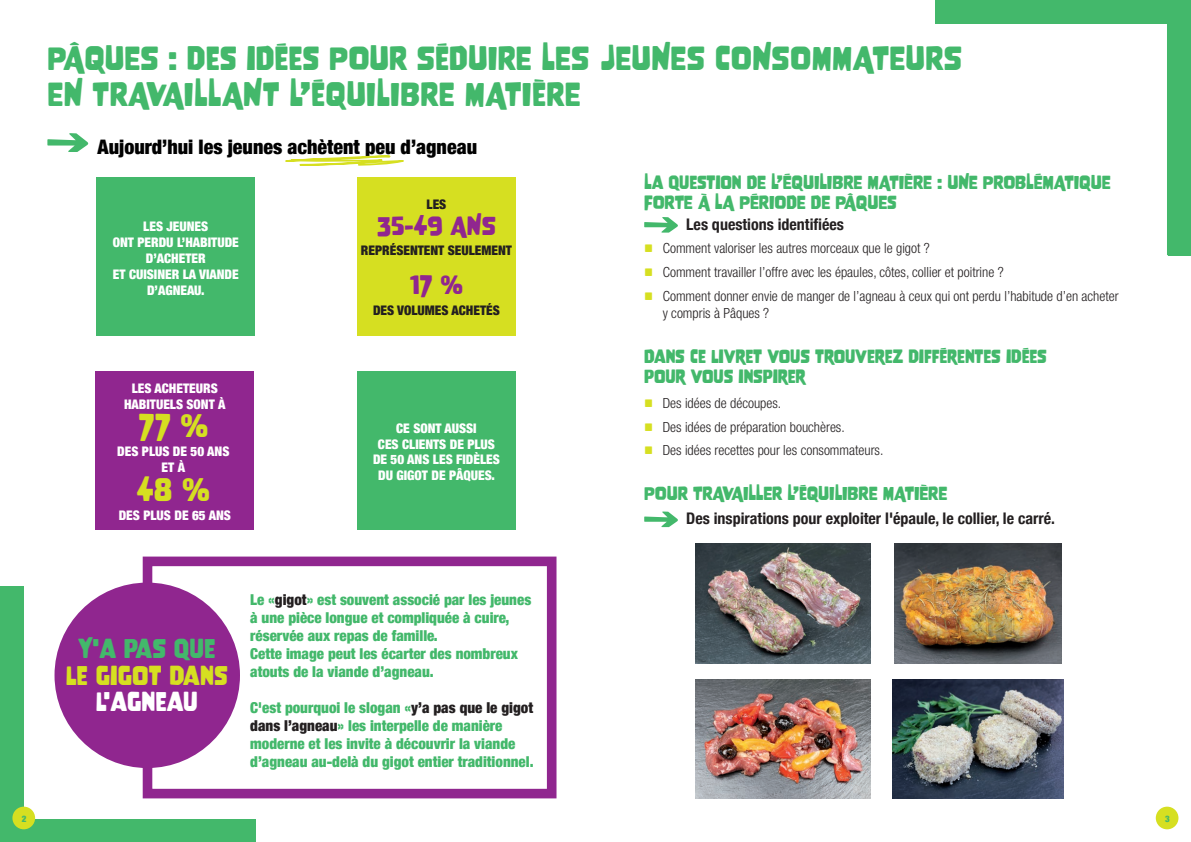
<style>
.page{position:relative;width:1191px;height:842px;background:#fff}
.page>*{position:absolute;margin:0;border:0;box-sizing:border-box;transform-origin:0 0}
.t1{font:30px/36px "Nove";letter-spacing:.01em;color:#43b86b}
.t2{font:28.7px "Nove";color:#d6df21}
.t3{font:24.2px "Nove";color:#d6df21}
.t4{font:24.2px "Nove";color:#43b86b}
.t5{font:24.2px "Nove";color:#fff}
.t6{font:23.3px "Nove";color:#90268f}
.t7{font:900 condensed 20px "Helvetica Neue";color:#010101}
.t8{font:17px/20px "Nove";letter-spacing:-.01em;color:#43b86b}
.t9{font:700 condensed 16px "Helvetica Neue";color:#231f20}
.t10{font:900 condensed 15px/18px "Helvetica Neue";color:#43b86b}
.t11{font:300 condensed 14px/17.6px "Helvetica Neue";color:#231f20}
.t12{font:900 condensed 13.2px/15.8px "Helvetica Neue";color:#fff;text-align:center}
.t13{font:900 condensed 13.2px "Helvetica Neue";color:#231f20}
.t14{font:900 condensed 9px "Helvetica Neue";color:#43b86b}
.s1{color:#231f20}
.s2{font-family:"Nove";font-weight:400;font-stretch:normal;font-size:30px;color:#d6df21}
</style>
<div class="page">
<div style="left:0;top:586px;width:256px;height:256px;background:#43b86b"></div>
<div style="left:24px;top:24px;width:1143px;height:794px;background:#fff"></div>
<div style="left:12px;top:807px;width:23px;height:22px;background:#d6df21;border-radius:50%"></div>
<div style="left:1155px;top:807px;width:23px;height:22px;background:#d6df21;border-radius:50%"></div>
<svg style="left:935px;top:0;width:256px;height:256px"></svg>
<div style="left:357px;top:177px;width:158px;height:159px;background:#d6df21"></div>
<div style="left:96px;top:177px;width:159px;height:159px;background:#43b86b"></div>
<svg style="left:47px;top:133px;width:41px;height:19px"></svg>
<svg style="left:285px;top:155px;width:119px;height:11px"></svg>
<div style="left:143px;top:557px;width:413px;height:241px;border:10px solid #90268f"></div>
<div style="left:55px;top:583px;width:185px;height:185px;background:#90268f;border-radius:50%"></div>
<div style="left:95px;top:371px;width:159px;height:158px;background:#90268f"></div>
<div style="left:357px;top:371px;width:159px;height:158px;background:#43b86b"></div>
<svg style="left:644px;top:511px;width:34px;height:16px"></svg>
<svg style="left:644px;top:217px;width:34px;height:16px"></svg>
<img style="left:894px;top:543px;width:167px;height:121px">
<img style="left:695px;top:543px;width:175px;height:121px">
<img style="left:695px;top:679px;width:175px;height:120px">
<img style="left:892px;top:679px;width:171px;height:120px">
<p class="t1" style="left:48px;top:41px;width:916px">PÂQUES : DES IDÉES POUR SÉDUIRE LES JEUNES CONSOMMATEURS<br>EN TRAVAILLANT L’ÉQUILIBRE MATIÈRE</p>
<p class="t7" style="left:98px;top:130px;width:381px">Aujourd’hui les jeunes achètent peu d’agneau</p>
<p class="t12" style="left:113px;top:218px;width:128px">LES JEUNES<br>ONT PERDU L’HABITUDE<br>D’ACHETER<br>ET CUISINER LA VIANDE<br>D’AGNEAU.</p>
<p class="t12" style="left:124px;top:379px;width:103px">LES ACHETEURS<br>HABITUELS SONT À</p>
<p class="t2" style="left:138px;top:409px;width:71px">77 %</p>
<p class="t12" style="left:117px;top:443px;width:114px">DES PLUS DE 50 ANS<br>ET À</p>
<p class="t2" style="left:137px;top:473px;width:74px">48 %</p>
<p class="t12" style="left:119px;top:506px;width:114px">DES PLUS DE 65 ANS</p>
<p class="t13" style="left:426px;top:194px;width:21px">LES</p>
<p class="t13" style="left:361px;top:240px;width:153px">REPRÉSENTENT SEULEMENT</p>
<p class="t6" style="left:410px;top:271px;width:54px">17 %</p>
<p class="t13" style="left:373px;top:300px;width:128px">DES VOLUMES ACHETÉS</p>
<p class="t6" style="left:377px;top:212px;width:120px">35-49 ANS</p>
<p class="t12" style="left:373px;top:419px;width:128px">CE SONT AUSSI<br>CES CLIENTS DE PLUS<br>DE 50 ANS LES FIDÈLES<br>DU GIGOT DE PÂQUES.</p>
<p class="t4" style="left:78px;top:634px;width:139px">Y'A PAS QUE</p>
<p class="t3" style="left:66px;top:661px;width:164px">LE GIGOT DANS</p>
<p class="t5" style="left:96px;top:688px;width:103px">L'AGNEAU</p>
<p class="t10" style="left:250px;top:589px;width:282px">Le «<span class="s1">gigot</span>» est souvent associé par les jeunes à une pièce longue et compliquée à cuire, réservée aux repas de famille.</p>
<p class="t10" style="left:250px;top:643px;width:269px">Cette image peut les écarter des nombreux atouts de la viande d’agneau.</p>
<p class="t10" style="left:250px;top:697px;width:285px">C'est pourquoi le slogan «<span class="s1">y’a pas que le gigot dans l’agneau</span>» les interpelle de manière moderne et les invite à découvrir la viande d’agneau au-delà du gigot entier traditionnel.</p>
<p class="t8" style="left:644px;top:173px;width:468px">LA QUESTION DE L’ÉQUILIBRE MATIÈRE : UNE PROBLÉMATIQUE<br>FORTE À LA PÉRIODE DE PÂQUES</p>
<p class="t9" style="left:686px;top:211px;width:159px">Les questions identifiées</p>
<p class="t11" style="left:644px;top:240px;width:287px"><span class="s2">·</span> Comment valoriser les autres morceaux que le gigot ?</p>
<p class="t11" style="left:644px;top:263px;width:361px"><span class="s2">·</span> Comment travailler l’offre avec les épaules, côtes, collier et poitrine ?</p>
<p class="t11" style="left:663px;top:287px;width:457px;text-indent:-19px"><span class="s2">·</span> Comment donner envie de manger de l’agneau à ceux qui ont perdu l’habitude d’en acheter y compris à Pâques ?</p>
<p class="t8" style="left:644px;top:346px;width:404px">DANS CE LIVRET VOUS TROUVEREZ DIFFÉRENTES IDÉES<br>POUR VOUS INSPIRER</p>
<p class="t11" style="left:644px;top:394px;width:138px"><span class="s2">·</span> Des idées de découpes.</p>
<p class="t11" style="left:644px;top:418px;width:202px"><span class="s2">·</span> Des idées de préparation bouchères.</p>
<p class="t11" style="left:644px;top:441px;width:241px"><span class="s2">·</span> Des idées recettes pour les consommateurs.</p>
<p class="t8" style="left:644px;top:483px;width:305px">POUR TRAVAILLER L’ÉQUILIBRE MATIÈRE</p>
<p class="t9" style="left:686px;top:505px;width:370px">Des inspirations pour exploiter l'épaule, le collier, le carré.</p>
<p class="t14" style="left:22px;top:811px;width:6px">2</p>
<p class="t14" style="left:1165px;top:811px;width:6px">3</p>
</div>
